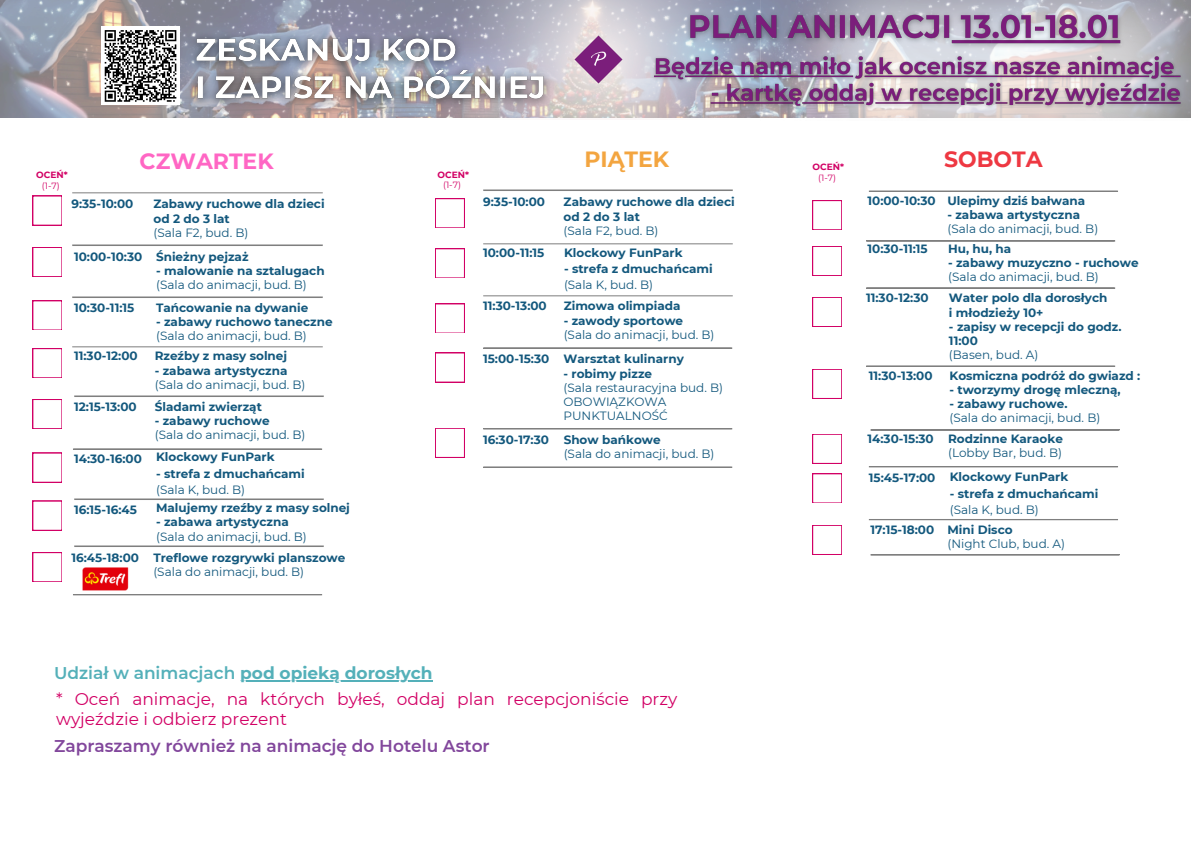
<style>
.page{position:relative;width:1191px;height:843px;background:#fff}
.page>*{position:absolute;margin:0;border:0;box-sizing:border-box;transform-origin:0 0}
.t1{font:700 22px "Montserrat";color:#ff66c4}
.t2{font:700 22px "Montserrat";color:#f3a540}
.t3{font:700 22px "Montserrat";color:#ee3842}
.t4{font:17px/20.2px "Montserrat";color:#d20065}
.t5{font:600 17px "Montserrat";color:#82479c}
.t6{font:700 17px "Montserrat";color:#54b0b9}
.t7{font:700 12px/14.2px "Montserrat";color:#13587d}
.t8{font:12px/14.2px "Montserrat";color:#13587d}
.t9{font:700 9px "Montserrat";color:#d20065}
.t10{font:9px "Montserrat";color:#d20065}
.s1{font-weight:600}
</style>
<div class="page">
<hr style="left:483px;top:348px;width:248px;height:1px;background:#000">
<hr style="left:483px;top:467px;width:248px;height:1px;background:#000">
<hr style="left:866px;top:288px;width:248px;height:1px;background:#000">
<hr style="left:73px;top:449px;width:248px;height:1px;background:#000">
<svg style="left:435px;top:198px;width:29px;height:30px"></svg>
<svg style="left:435px;top:248px;width:29px;height:30px"></svg>
<svg style="left:435px;top:303px;width:29px;height:30px"></svg>
<svg style="left:435px;top:352px;width:29px;height:30px"></svg>
<svg style="left:435px;top:428px;width:29px;height:29px"></svg>
<svg style="left:33px;top:196px;width:29px;height:29px"></svg>
<svg style="left:33px;top:247px;width:29px;height:29px"></svg>
<svg style="left:33px;top:348px;width:29px;height:29px"></svg>
<svg style="left:33px;top:452px;width:29px;height:30px"></svg>
<svg style="left:33px;top:552px;width:29px;height:29px"></svg>
<svg style="left:812px;top:200px;width:29px;height:29px"></svg>
<svg style="left:812px;top:434px;width:29px;height:29px"></svg>
<svg style="left:33px;top:300px;width:29px;height:30px"></svg>
<hr style="left:866px;top:241px;width:248px;height:1px;background:#000">
<svg style="left:812px;top:246px;width:29px;height:29px"></svg>
<hr style="left:240px;top:680px;width:192px;height:2px;background:#54b0b9">
<img style="left:82px;top:567px;width:46px;height:24px">
<svg style="left:812px;top:369px;width:29px;height:29px"></svg>
<img style="left:0;top:0;width:439px;height:118px">
<img style="left:439px;top:0;width:322px;height:118px">
<img style="left:572px;top:34px;width:52px;height:52px">
<svg style="left:761px;top:0;width:429px;height:118px;background:#b2b2b9"></svg>
<div style="left:101px;top:27px;width:78px;height:78px;background:#fff"></div>
<svg style="left:104px;top:30px;width:73px;height:72px"></svg>
<img style="left:183px;top:25px;width:375px;height:90px">
<img style="left:683px;top:8px;width:442px;height:42px">
<img style="left:647px;top:50px;width:538px;height:63px">
<svg style="left:33px;top:399px;width:29px;height:29px"></svg>
<svg style="left:33px;top:500px;width:29px;height:30px"></svg>
<svg style="left:812px;top:525px;width:29px;height:29px"></svg>
<svg style="left:812px;top:297px;width:29px;height:29px"></svg>
<svg style="left:812px;top:473px;width:29px;height:29px"></svg>
<h6 class="t9" style="left:36px;top:169px;width:33px">OCEŃ*</h6>
<p class="t10" style="left:42px;top:180px;width:19px">(1-7)</p>
<p class="t1" style="left:139px;top:147px;width:136px">CZWARTEK</p>
<p class="t2" style="left:584px;top:146px;width:86px">PIĄTEK</p>
<p class="t3" style="left:944px;top:146px;width:100px">SOBOTA</p>
<p class="t9" style="left:812px;top:161px;width:33px">OCEŃ*</p>
<h6 class="t10" style="left:818px;top:172px;width:19px">(1-7)</h6>
<p class="t9" style="left:437px;top:169px;width:33px">OCEŃ*</p>
<p class="t10" style="left:443px;top:179px;width:19px">(1-7)</p>
<p class="t7" style="left:71px;top:197px;width:63px">9:35-10:00</p>
<h6 class="t7" style="left:153px;top:197px;width:173px">Zabawy ruchowe dla dzieci</h6>
<p class="t7" style="left:153px;top:211px;width:78px">od 2 do 3 lat</p>
<p class="t8" style="left:153px;top:225px;width:96px">(Sala F2, bud. B)</p>
<p class="t7" style="left:74px;top:249px;width:70px">10:00-10:30</p>
<p class="t7" style="left:156px;top:249px;width:94px">Śnieżny pejzaż</p>
<h6 class="t7" style="left:156px;top:263px;width:170px">- malowanie na sztalugach</h6>
<p class="t8" style="left:156px;top:278px;width:152px">(Sala do animacji, bud. B)</p>
<p class="t7" style="left:74px;top:300px;width:62px">10:30-11:15</p>
<p class="t7" style="left:156px;top:300px;width:154px">Tańcowanie na dywanie</p>
<p class="t7" style="left:156px;top:314px;width:178px">- zabawy ruchowo taneczne</p>
<h6 class="t8" style="left:156px;top:329px;width:152px">(Sala do animacji, bud. B)</h6>
<h6 class="t7" style="left:74px;top:349px;width:65px">11:30-12:00</h6>
<p class="t7" style="left:155px;top:349px;width:134px">Rzeźby z masy solnej</p>
<p class="t7" style="left:155px;top:363px;width:134px">- zabawa artystyczna</p>
<p class="t8" style="left:155px;top:377px;width:152px">(Sala do animacji, bud. B)</p>
<h6 class="t7" style="left:74px;top:399px;width:64px">12:15-13:00</h6>
<p class="t7" style="left:155px;top:399px;width:109px">Śladami zwierząt</p>
<p class="t7" style="left:155px;top:413px;width:116px">- zabawy ruchowe</p>
<p class="t8" style="left:155px;top:428px;width:152px">(Sala do animacji, bud. B)</p>
<p class="t7" style="left:74px;top:452px;width:69px">14:30-16:00</p>
<h6 class="t7" style="left:156px;top:500px;width:195px">Malujemy rzeźby z masy solnej</h6>
<p class="t7" style="left:156px;top:515px;width:134px">- zabawa artystyczna</p>
<p class="t8" style="left:156px;top:529px;width:152px">(Sala do animacji, bud. B)</p>
<h2 class="t7" style="left:156px;top:450px;width:120px">Klockowy FunPark</h2>
<p class="t7" style="left:156px;top:466px;width:150px">- strefa z dmuchańcami</p>
<h6 class="t8" style="left:156px;top:482px;width:91px">(Sala K, bud. B)</h6>
<p class="t7" style="left:74px;top:502px;width:64px">16:15-16:45</p>
<p class="t7" style="left:71px;top:550px;width:69px">16:45-18:00</p>
<p class="t7" style="left:153px;top:550px;width:193px">Treflowe rozgrywki planszowe</p>
<p class="t8" style="left:153px;top:564px;width:152px">(Sala do animacji, bud. B)</p>
<p class="t6" style="left:54px;top:662px;width:380px"><span class="s1">Udział w animacjach</span> pod opieką dorosłych</p>
<p class="t7" style="left:483px;top:195px;width:63px">9:35-10:00</p>
<p class="t7" style="left:563px;top:195px;width:173px">Zabawy ruchowe dla dzieci od 2 do 3 lat</p>
<h6 class="t8" style="left:563px;top:223px;width:96px">(Sala F2, bud. B)</h6>
<p class="t7" style="left:483px;top:246px;width:63px">10:00-11:15</p>
<p class="t7" style="left:564px;top:245px;width:120px">Klockowy FunPark</p>
<p class="t7" style="left:564px;top:262px;width:150px">- strefa z dmuchańcami</p>
<p class="t8" style="left:564px;top:278px;width:91px">(Sala K, bud. B)</p>
<p class="t7" style="left:483px;top:299px;width:65px">11:30-13:00</p>
<p class="t7" style="left:563px;top:299px;width:118px">Zimowa olimpiada</p>
<p class="t7" style="left:563px;top:313px;width:121px">- zawody sportowe</p>
<p class="t8" style="left:563px;top:327px;width:152px">(Sala do animacji, bud. B)</p>
<p class="t7" style="left:483px;top:352px;width:68px">15:00-15:30</p>
<p class="t7" style="left:563px;top:352px;width:122px">Warsztat kulinarny</p>
<p class="t7" style="left:563px;top:366px;width:90px">- robimy pizze</p>
<h2 class="t8" style="left:563px;top:380px;width:161px">(Sala restauracyjna bud. B)</h2>
<p class="t8" style="left:563px;top:394px;width:106px">OBOWIĄZKOWA<br>PUNKTUALNOŚĆ</p>
<p class="t7" style="left:483px;top:432px;width:67px">16:30-17:30</p>
<p class="t7" style="left:563px;top:432px;width:98px">Show bańkowe</p>
<p class="t8" style="left:563px;top:446px;width:152px">(Sala do animacji, bud. B)</p>
<p class="t4" style="left:56px;top:688px;width:622px">* Oceń animacje, na których byłeś, oddaj plan recepcjoniście przy wyjeździe i odbierz prezent</p>
<p class="t5" style="left:54px;top:735px;width:437px">Zapraszamy również na animację do Hotelu Astor</p>
<p class="t7" style="left:867px;top:193px;width:70px">10:00-10:30</p>
<p class="t7" style="left:947px;top:193px;width:139px">Ulepimy dziś bałwana</p>
<p class="t7" style="left:947px;top:208px;width:134px">- zabawa artystyczna</p>
<p class="t8" style="left:947px;top:222px;width:152px">(Sala do animacji, bud. B)</p>
<h6 class="t7" style="left:867px;top:241px;width:62px">10:30-11:15</h6>
<p class="t7" style="left:947px;top:241px;width:65px">Hu, hu, ha</p>
<p class="t7" style="left:947px;top:256px;width:192px">- zabawy muzyczno - ruchowe</p>
<p class="t8" style="left:947px;top:270px;width:152px">(Sala do animacji, bud. B)</p>
<p class="t7" style="left:866px;top:291px;width:64px">11:30-12:30</p>
<p class="t7" style="left:948px;top:291px;width:160px">Water polo dla dorosłych</p>
<p class="t7" style="left:948px;top:305px;width:96px">i młodzieży 10+</p>
<p class="t7" style="left:948px;top:319px;width:174px">- zapisy w recepcji do godz.<br>11:00</p>
<p class="t8" style="left:948px;top:348px;width:91px">(Basen, bud. A)</p>
<p class="t7" style="left:868px;top:368px;width:65px">11:30-13:00</p>
<h6 class="t7" style="left:949px;top:368px;width:192px">Kosmiczna podróż do gwiazd :</h6>
<p class="t7" style="left:949px;top:382px;width:173px">- tworzymy drogę mleczną,</p>
<p class="t7" style="left:949px;top:396px;width:119px">- zabawy ruchowe.</p>
<p class="t8" style="left:949px;top:411px;width:152px">(Sala do animacji, bud. B)</p>
<h2 class="t7" style="left:867px;top:431px;width:68px">14:30-15:30</h2>
<p class="t7" style="left:947px;top:431px;width:116px">Rodzinne Karaoke</p>
<h6 class="t8" style="left:947px;top:445px;width:116px">(Lobby Bar, bud. B)</h6>
<p class="t7" style="left:868px;top:470px;width:68px">15:45-17:00</p>
<h6 class="t7" style="left:870px;top:522px;width:65px">17:15-18:00</h6>
<h6 class="t7" style="left:949px;top:470px;width:120px">Klockowy FunPark</h6>
<p class="t7" style="left:949px;top:486px;width:150px">- strefa z dmuchańcami</p>
<p class="t8" style="left:949px;top:502px;width:91px">(Sala K, bud. B)</p>
<p class="t7" style="left:947px;top:522px;width:67px">Mini Disco</p>
<p class="t8" style="left:947px;top:536px;width:119px">(Night Club, bud. A)</p>
</div>
